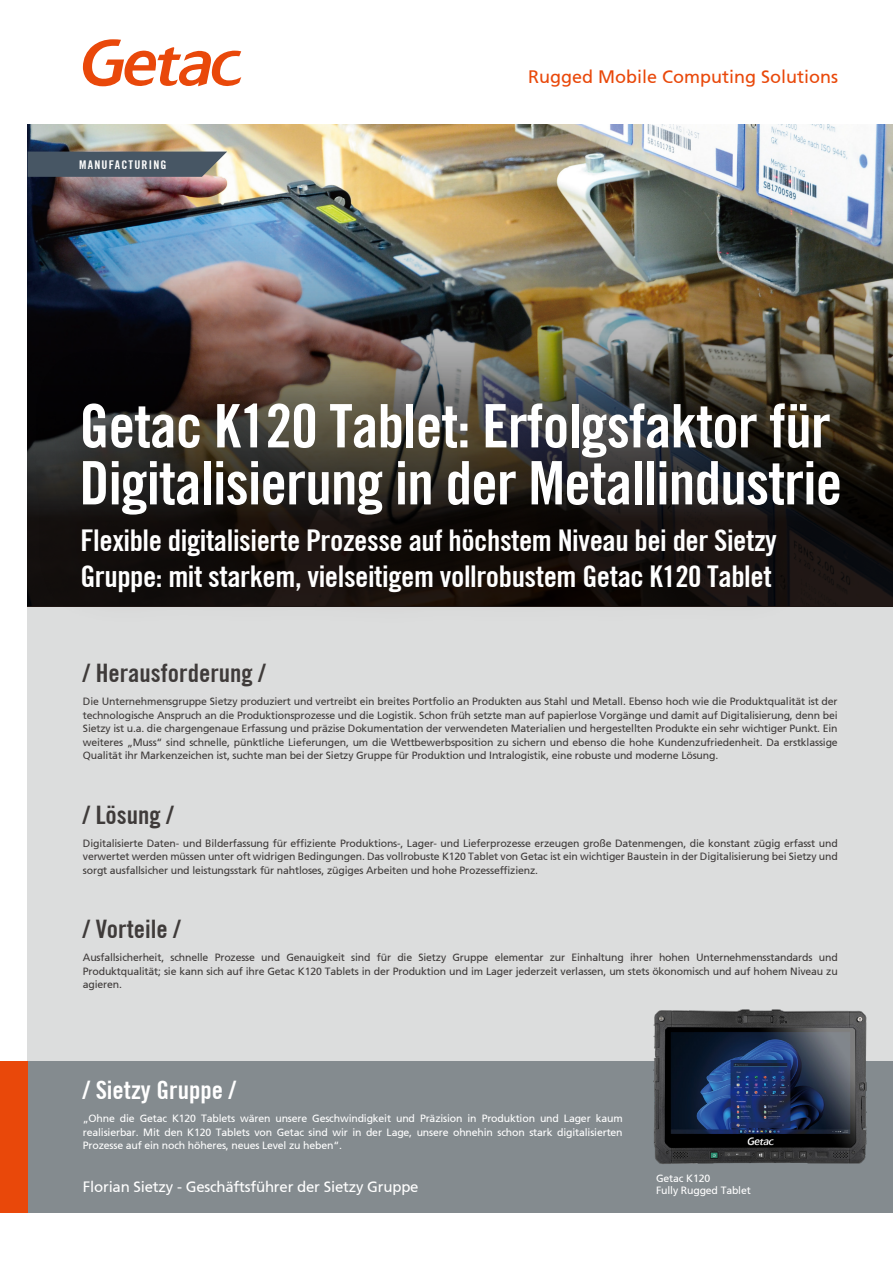
<style>
.page{position:relative;width:893px;height:1263px;background:#fff}
.page>*{position:absolute;margin:0;border:0;box-sizing:border-box;transform-origin:0 0}
.t1{font:700 condensed 60px/57px "Trade Gothic No.20";letter-spacing:-.015em;color:#fff}
.t2{font:700 condensed 30px/36px "Trade Gothic No.20";letter-spacing:-.015em;color:#fff}
.t3{font:700 condensed 25.5px "Trade Gothic No.20";color:#3f3b3a}
.t4{font:700 condensed 25.5px "Trade Gothic No.20";color:#fff}
.t5{font:18px "Frutiger 55 Roman";color:#e9480a}
.t6{font:15px "Frutiger 55 Roman";letter-spacing:-.015em;color:#fff}
.t7{font:700 condensed 12px "Trade Gothic No.20";letter-spacing:.1em;color:#fff}
.t8{font:10.5px/13.5px "Frutiger 55 Roman";letter-spacing:-.015em;color:#3f3b3a;text-align:justify}
.t9{font:10.5px/13.5px "Frutiger 55 Roman";letter-spacing:-.015em;color:#fff;text-align:justify}
</style>
<div class="page">
<div style="left:28px;top:606px;width:865px;height:455px;background:#dcdddd"></div>
<div style="left:28px;top:1061px;width:865px;height:151px;background:#848b8f"></div>
<div style="left:0;top:1061px;width:28px;height:151px;background:#e9480a"></div>
<svg style="left:83px;top:39px;width:158px;height:48px"></svg>
<img style="left:28px;top:124px;width:865px;height:195px">
<img style="left:27px;top:319px;width:866px;height:327px">
<svg style="left:28px;top:152px;width:199px;height:25px;background:#515f6b"></svg>
<img style="left:653px;top:1009px;width:214px;height:155px">
<p class="t7" style="left:79px;top:157px;width:89px">MANUFACTURING</p>
<h3 class="t5" style="left:528px;top:66px;width:312px">Rugged Mobile Computing Solutions</h3>
<h1 class="t1" style="left:79px;top:397px;width:764px">Getac K120 Tablet: Erfolgsfaktor für<br>Digitalisierung in der Metallindustrie</h1>
<h2 class="t2" style="left:80px;top:522px;width:698px">Flexible digitalisierte Prozesse auf höchstem Niveau bei der Sietzy<br>Gruppe: mit starkem, vielseitigem vollrobustem Getac K120 Tablet</h2>
<h3 class="t3" style="left:83px;top:658px;width:184px">/ Herausforderung /</h3>
<p class="t8" style="left:83px;top:695px;width:756px">Die Unternehmensgruppe Sietzy produziert und vertreibt ein breites Portfolio an Produkten aus Stahl und Metall. Ebenso hoch wie die Produktqualität ist der technologische Anspruch an die Produktionsprozesse und die Logistik. Schon früh setzte man auf papierlose Vorgänge und damit auf Digitalisierung, denn bei Sietzy ist u.a. die chargengenaue Erfassung und präzise Dokumentation der verwendeten Materialien und hergestellten Produkte ein sehr wichtiger Punkt. Ein weiteres „Muss“ sind schnelle, pünktliche Lieferungen, um die Wettbewerbsposition zu sichern und ebenso die hohe Kundenzufriedenheit. Da erstklassige Qualität ihr Markenzeichen ist, suchte man bei der Sietzy Gruppe für Produktion und Intralogistik, eine robuste und moderne Lösung.</p>
<h3 class="t3" style="left:83px;top:799px;width:92px">/ Lösung /</h3>
<p class="t8" style="left:83px;top:836px;width:756px">Digitalisierte Daten- und Bilderfassung für effiziente Produktions-, Lager- und Lieferprozesse erzeugen große Datenmengen, die konstant zügig erfasst und verwertet werden müssen unter oft widrigen Bedingungen. Das vollrobuste K120 Tablet von Getac ist ein wichtiger Baustein in der Digitalisierung bei Sietzy und sorgt ausfallsicher und leistungsstark für nahtloses, zügiges Arbeiten und hohe Prozesseffizienz.</p>
<h3 class="t3" style="left:83px;top:913px;width:99px">/ Vorteile /</h3>
<p class="t8" style="left:83px;top:951px;width:756px">Ausfallsicherheit, schnelle Prozesse und Genauigkeit sind für die Sietzy Gruppe elementar zur Einhaltung ihrer hohen Unternehmensstandards und Produktqualität; sie kann sich auf ihre Getac K120 Tablets in der Produktion und im Lager jederzeit verlassen, um stets ökonomisch und auf hohem Niveau zu agieren.</p>
<h3 class="t4" style="left:83px;top:1075px;width:154px">/ Sietzy Gruppe /</h3>
<p class="t9" style="left:83px;top:1112px;width:541px">„Ohne die Getac K120 Tablets wären unsere Geschwindigkeit und Präzision in Produktion und Lager kaum realisierbar. Mit den K120 Tablets von Getac sind wir in der Lage, unsere ohnehin schon stark digitalisierten Prozesse auf ein noch höheres, neues Level zu heben“.</p>
<h3 class="t6" style="left:83px;top:1178px;width:337px">Florian Sietzy - Geschäftsführer der Sietzy Gruppe</h3>
<p class="t9" style="left:656px;top:1172px;width:96px;line-height:12px">Getac K120<br>Fully Rugged Tablet</p>
</div>
